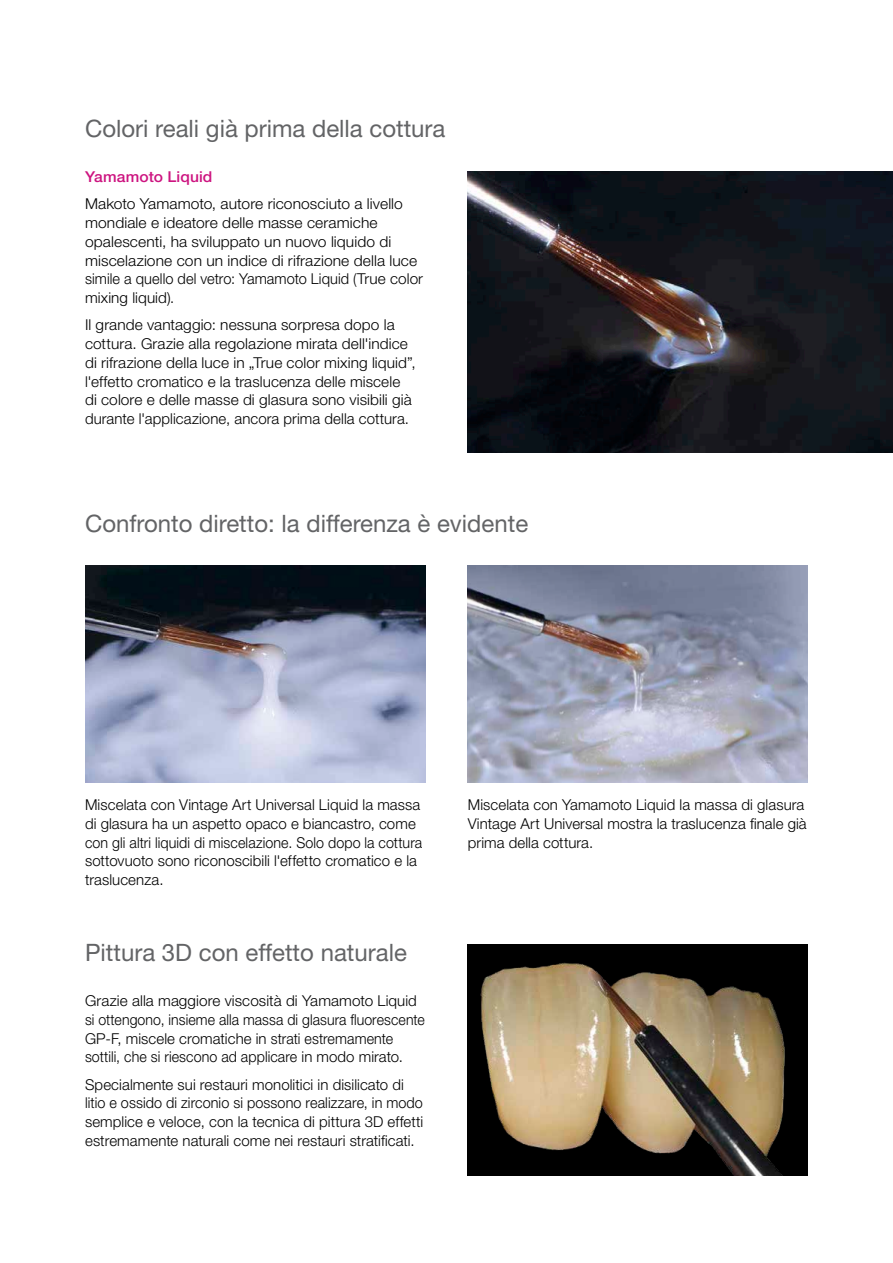
<style>
.page{position:relative;width:893px;height:1263px;background:#fff}
.page>*{position:absolute;margin:0;border:0;box-sizing:border-box;transform-origin:0 0}
.t1{font:24px "Helvetica Neue LT Pro";color:#636466}
.t2{font:300 15px/18.8px "Helvetica Neue LT Pro";letter-spacing:.005em;color:#000}
.t3{font:300 15px/18.8px "Helvetica Neue LT Pro";letter-spacing:.005em;color:#000;scale:1.04 1}
.t4{font:500 15px "Helvetica Neue LT Pro";letter-spacing:.01em;color:#cd1480;scale:1.04 1}
</style>
<div class="page">
<img style="left:468px;top:171px;width:425px;height:281px">
<img style="left:85px;top:566px;width:340px;height:216px">
<div style="left:468px;top:944px;width:340px;height:231px;background:#000"></div>
<img style="left:481px;top:962px;width:304px;height:213px">
<img style="left:468px;top:566px;width:340px;height:216px">
<h1 class="t1" style="left:85px;top:114px;width:362px">Colori reali già prima della cottura</h1>
<p class="t4" style="left:85px;top:168px;width:124px">Yamamoto Liquid</p>
<p class="t3" style="left:85px;top:194px;width:327px">Makoto Yamamoto, autore riconosciuto a livello mondiale e ideatore delle masse ceramiche opalescenti, ha sviluppato un nuovo liquido di miscelazione con un indice di rifrazione della luce simile a quello del vetro: Yamamoto Liquid (True color mixing liquid).</p>
<p class="t2" style="left:85px;top:315px;width:332px">Il grande vantaggio: nessuna sorpresa dopo la cottura. Grazie alla regolazione mirata dell'indice di rifrazione della luce in „True color mixing liquid”, l'effetto cromatico e la traslucenza delle miscele di colore e delle masse di glasura sono visibili già durante l'applicazione, ancora prima della cottura.</p>
<h1 class="t1" style="left:85px;top:508px;width:445px">Confronto diretto: la differenza è evidente</h1>
<p class="t2" style="left:85px;top:795px;width:339px">Miscelata con Vintage Art Universal Liquid la massa di glasura ha un aspetto opaco e biancastro, come con gli altri liquidi di miscelazione. Solo dopo la cottura sottovuoto sono riconoscibili l'effetto cromatico e la traslucenza.</p>
<h1 class="t1" style="left:85px;top:938px;width:323px">Pittura 3D con effetto naturale</h1>
<p class="t2" style="left:85px;top:991px;width:341px">Grazie alla maggiore viscosità di Yamamoto Liquid si ottengono, insieme alla massa di glasura fluorescente GP-F, miscele cromatiche in strati estremamente sottili, che si riescono ad applicare in modo mirato.</p>
<p class="t2" style="left:85px;top:1074px;width:340px">Specialmente sui restauri monolitici in disilicato di litio e ossido di zirconio si possono realizzare, in modo semplice e veloce, con la tecnica di pittura 3D effetti estremamente naturali come nei restauri stratificati.</p>
<p class="t2" style="left:468px;top:795px;width:340px">Miscelata con Yamamoto Liquid la massa di glasura<br>Vintage Art Universal mostra la traslucenza finale già prima della cottura.</p>
</div>
